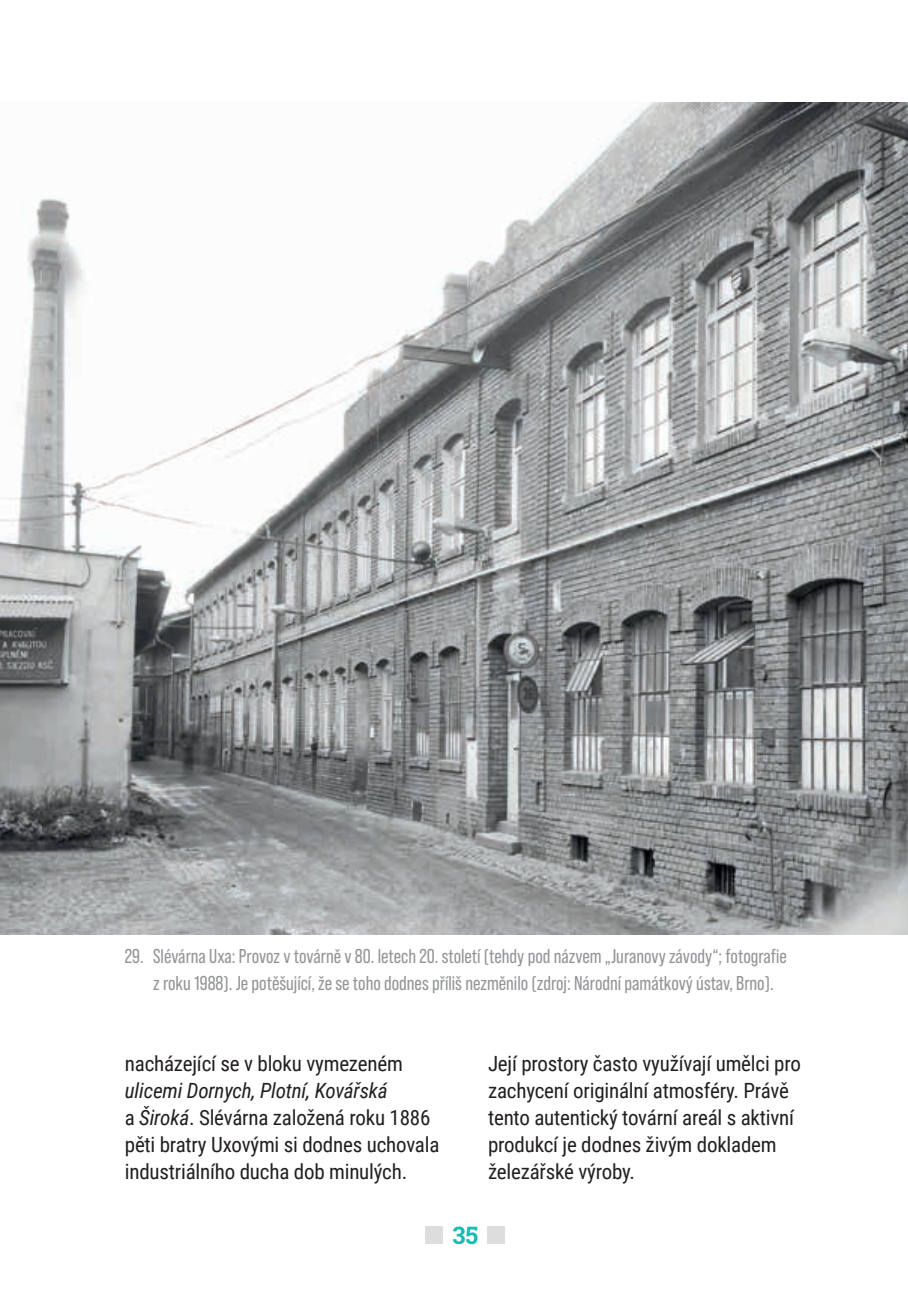
<style>
.page{position:relative;width:908px;height:1304px;background:#fff}
.page>*{position:absolute;margin:0;border:0;box-sizing:border-box;transform-origin:0 0}
.t1{font:700 24px "Roboto Slab";color:#15bbb5}
.t2{font:21px/27px "Roboto Condensed";letter-spacing:-.01em;color:#231f20}
.t3{font:20px/27px "Bebas Neue Pro";color:#939598}
.s1{font-style:italic}
</style>
<div class="page">
<div style="left:425px;top:1227px;width:18px;height:17px;background:#dcdddf"></div>
<div style="left:487px;top:1227px;width:17px;height:17px;background:#dcdddf"></div>
<img style="left:0;top:102px;width:907px;height:833px">
<p class="t3" style="left:153px;top:942px;width:635px;text-indent:-28px">29. Slévárna Uxa: Provoz v továrně v 80. letech 20. století (tehdy pod názvem „Juranovy závody“; fotografie z roku 1988). Je potěšující, že se toho dodnes příliš nezměnilo (zdroj: Národní památkový ústav, Brno).</p>
<p class="t2" style="left:125px;top:1049px;width:279px">nacházející se v bloku vymezeném</p>
<p class="t2" style="left:125px;top:1076px;width:316px"><span class="s1">ulicemi Dornych, Plotní, Kovářská<br></span>a <span class="s1">Široká</span>. Slévárna založená roku 1886 pěti bratry Uxovými si dodnes uchovala industriálního ducha dob minulých.</p>
<p class="t2" style="left:488px;top:1049px;width:314px">Její prostory často využívají umělci pro zachycení originální atmosféry. Právě tento autentický tovární areál s aktivní produkcí je dodnes živým dokladem železářské výroby.</p>
<p class="t1" style="left:452px;top:1219px;width:27px">35</p>
</div>
